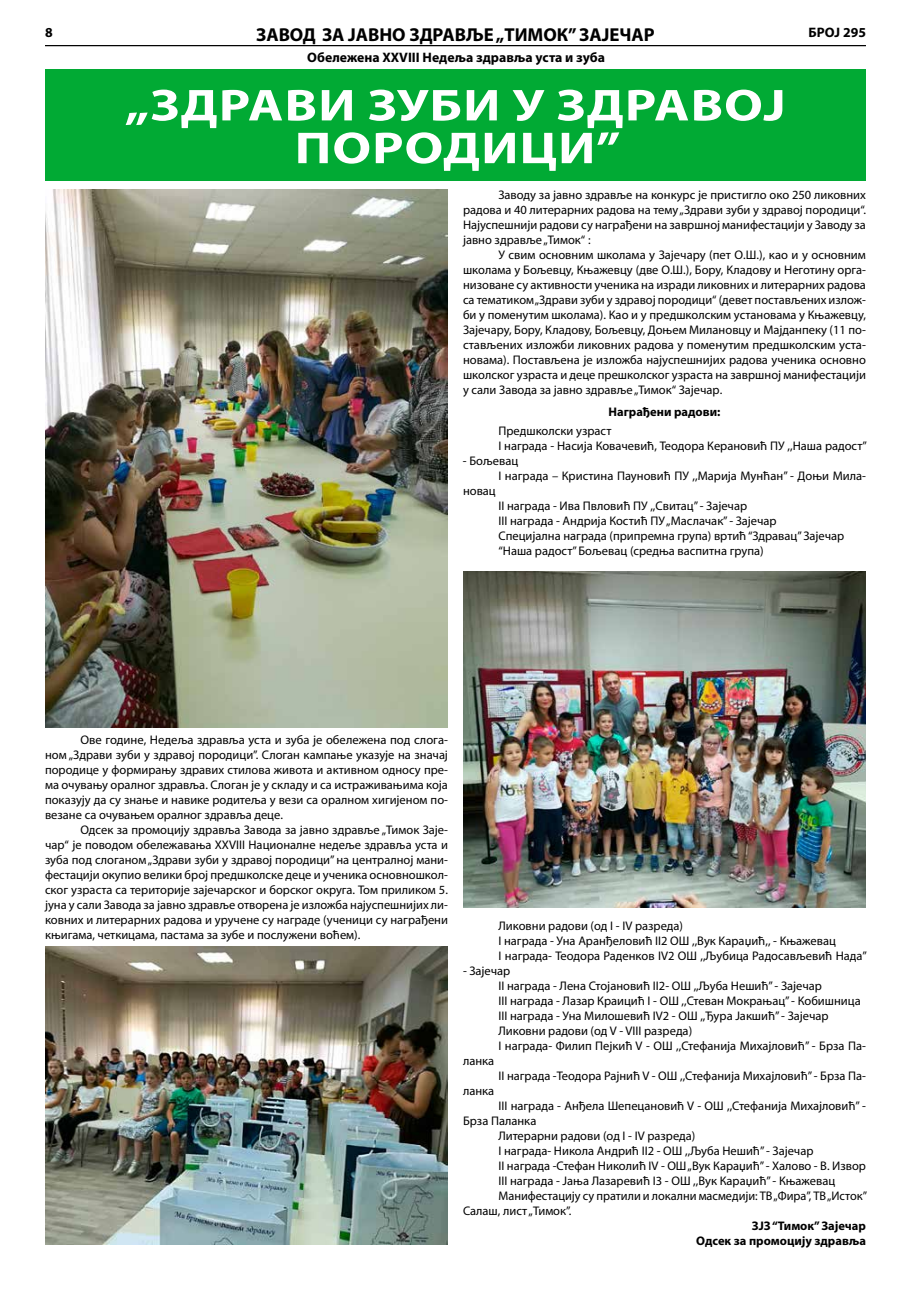
<style>
.page{position:relative;width:911px;height:1290px;background:#fff}
.page>*{position:absolute;margin:0;border:0;box-sizing:border-box;transform-origin:0 0}
.t1{font:700 45px/42.8px "Myriad Pro";letter-spacing:.02em;color:#fff;text-align:center;scale:1.2 1}
.t2{font:700 18.75px "Myriad Pro";color:#000}
.t3{font:700 13.75px "Myriad Pro";color:#000}
.t4{font:12.5px/15px "Myriad Pro";color:#000;text-align:justify}
.t5{font:700 12.5px/15px "Myriad Pro";color:#000;text-align:right}
</style>
<div class="page">
<hr style="left:45px;top:45px;width:821px;height:1px;background:#000">
<div style="left:45px;top:69px;width:821px;height:112px;background:#01aa34"></div>
<img style="left:463px;top:571px;width:403px;height:337px">
<img style="left:45px;top:947px;width:403px;height:298px">
<img style="left:45px;top:190px;width:403px;height:537px">
<p class="t3" style="left:45px;top:24px;width:9px">8</p>
<p class="t3" style="left:808px;top:24px;width:59px">БРОЈ 295</p>
<h2 class="t2" style="left:256px;top:22px;width:400px">ЗАВОД ЗА ЈАВНО ЗДРАВЉЕ „ТИМОК” ЗАЈЕЧАР</h2>
<p class="t3" style="left:307px;top:48px;width:299px">Обележена XXVIII Недеља здравља уста и зуба</p>
<h1 class="t1" style="left:125px;top:82px;width:552px">„ЗДРАВИ ЗУБИ У ЗДРАВОЈ<br>ПОРОДИЦИ”</h1>
<p class="t4" style="left:463px;top:187px;width:404px;text-indent:35px">Заводу за јавно здравље на конкурс је пристигло око 250 ликовних радова и 40 литерарних радова на тему „Здрави зуби у здравој породици“.<br>Најуспешнији радови су награђени на завршној манифестацији у Заводу за јавно здравље „Тимок“ :</p>
<p class="t4" style="left:463px;top:247px;width:404px;text-indent:35px">У свим основним школама у Зајечару (пет О.Ш.), као и у основним школама у Бољевцу, Књажевцу (две О.Ш.), Бору, Кладову и Неготину орга&shy;низоване су активности ученика на изради ликовних и литерарних радова са тематиком „Здрави зуби у здравој породици“ (девет постављених излож&shy;би у поменутим школама). Као и у предшколским установама у Књажевцу, Зајечару, Бору, Кладову, Бољевцу, Доњем Милановцу и Мајданпеку (11 по&shy;стављених изложби ликовних радова у поменутим предшколским уста&shy;новама). Постављена је изложба најуспешнијих радова ученика основно школског узраста и деце прешколског узраста на завршној манифестацији у сали Завода за јавно здравље „Тимок“ Зајечар.</p>
<p class="t5" style="left:608px;top:404px;width:113px">Награђени радови:</p>
<p class="t4" style="left:498px;top:423px;width:370px">Предшколски узраст<br>I награда - Насија Ковачевић, Теодора Керановић ПУ ,,Наша радост”</p>
<p class="t4" style="left:463px;top:453px;width:57px">- Бољевац</p>
<p class="t4" style="left:498px;top:468px;width:369px">I награда – Кристина Пауновић ПУ ,,Марија Мунћан” - Доњи Мила-</p>
<p class="t4" style="left:463px;top:483px;width:34px">новац</p>
<p class="t4" style="left:498px;top:498px;width:250px">II награда - Ива Пвловић ПУ ,,Свитац” - Зајечар</p>
<p class="t4" style="left:498px;top:513px;width:280px">III награда - Андрија Костић ПУ „Маслачак” - Зајечар</p>
<p class="t4" style="left:498px;top:528px;width:347px">Специјална награда (припремна група) вртић “Здравац” Зајечар</p>
<p class="t4" style="left:498px;top:543px;width:267px">“Наша радост” Бољевац (средња васпитна група)</p>
<p class="t4" style="left:45px;top:732px;width:404px;text-indent:35px">Ове године, Недеља здравља уста и зуба je обележена под слога&shy;ном „Здрави зуби у здравој породици”. Слоган кампање указује на значај породице у формирању здравих стилова живота и активном односу пре&shy;ма очувању оралног здравља. Слоган је у складу и са истраживањима која показују да су знање и навике родитеља у вези са оралном хигијеном по&shy;везане са очувањем оралног здравља деце.</p>
<p class="t4" style="left:45px;top:822px;width:404px;text-indent:35px">Одсек за промоцију здравља Завода за јавно здравље „Тимок Заје&shy;чар“ је поводом обележавања XXVIII Националне недеље здравља уста и зуба под слоганом „Здрави зуби у здравој породици” на централној мани&shy;фестацији окупио велики број предшколске деце и ученика основношкол&shy;ског узраста са територије зајечарског и борског округа. Том приликом 5. јуна у сали Завода за јавно здравље отворена је изложба најуспешнијих ли&shy;ковних и литерарних радова и уручене су награде (ученици су награђени књигама, четкицама, пастама за зубе и послужени воћем).</p>
<p class="t4" style="left:498px;top:918px;width:370px;text-align:left">Ликовни радови (од I - IV разреда)<br>I награда - Уна Аранђеловић II2 ОШ ,,Вук Караџић,, - Књажевац<br>I награда- Теодора Раденков IV2 ОШ ,,Љубица Радосављевић Нада”</p>
<p class="t4" style="left:463px;top:963px;width:49px">- Зајечар</p>
<p class="t4" style="left:498px;top:978px;width:325px">II награда - Лена Стојановић II2- ОШ ,,Љуба Нешић” - Зајечар</p>
<p class="t4" style="left:498px;top:993px;width:364px">III награда - Лазар Краицић I - ОШ ,,Стеван Мокрањац” - Кобишница</p>
<p class="t4" style="left:498px;top:1008px;width:332px">III награда - Уна Милошевић IV2 - ОШ ,,Ђура Јакшић” - Зајечар</p>
<p class="t4" style="left:498px;top:1023px;width:195px">Ликовни радови (од V - VIII разреда)</p>
<p class="t4" style="left:498px;top:1038px;width:369px">I награда- Филип Пејкић V - OШ ,,Стефанија Михајловић” - Брза Па-</p>
<p class="t4" style="left:463px;top:1053px;width:33px">ланка</p>
<p class="t4" style="left:498px;top:1068px;width:369px">II награда -Теодора Рајнић V - OШ ,,Стефанија Михајловић” - Брза Па-</p>
<p class="t4" style="left:463px;top:1083px;width:33px">ланка</p>
<p class="t4" style="left:498px;top:1098px;width:369px">III награда - Анђела Шепецановић V - OШ ,,Стефанија Михајловић” -</p>
<p class="t4" style="left:463px;top:1113px;width:75px">Брза Паланка</p>
<p class="t4" style="left:498px;top:1128px;width:198px">Литерарни радови (од I - IV разреда)</p>
<p class="t4" style="left:498px;top:1143px;width:316px">I награда- Никола Андрић II2 - ОШ ,,Љуба Нешић” - Зајечар</p>
<p class="t4" style="left:498px;top:1158px;width:369px">II награда -Стефан Николић IV - ОШ „Вук Караџић” - Халово - В. Извор</p>
<p class="t4" style="left:498px;top:1173px;width:338px">III награда - Јања Лазаревић I3 - ОШ ,,Вук Караџић” - Књажевац</p>
<p class="t4" style="left:498px;top:1188px;width:370px">Манифестацију су пратили и локални масмедији: ТВ „Фира”, ТВ „Исток”</p>
<p class="t4" style="left:463px;top:1203px;width:110px">Салаш, лист „Тимок”.</p>
<p class="t5" style="left:696px;top:1218px;width:171px">ЗЈЗ “Тимок” Зајечар<br>Oдсек за промоцију здравља</p>
</div>
